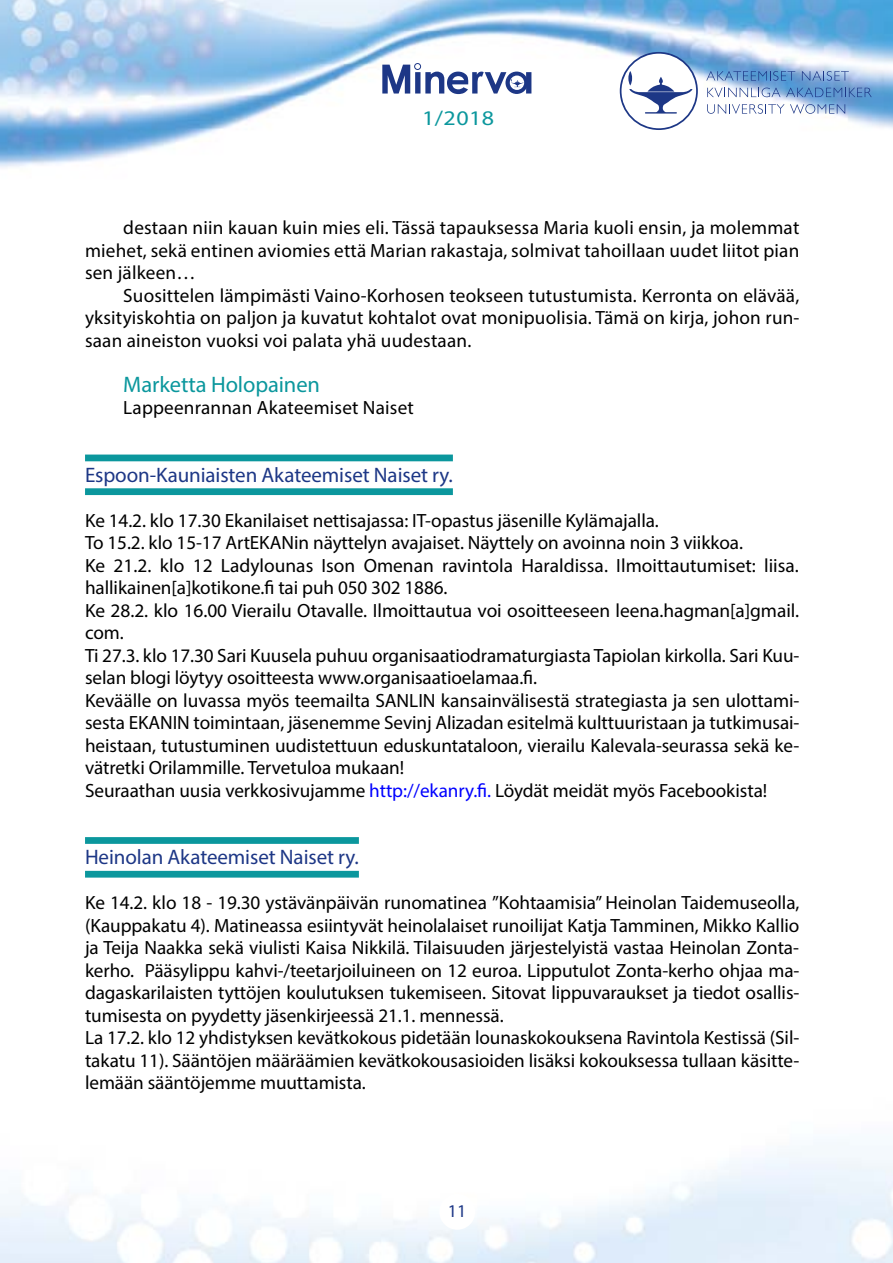
<style>
.page{position:relative;width:893px;height:1263px;background:#fff}
.page>*{position:absolute;margin:0;border:0;box-sizing:border-box;transform-origin:0 0}
.t1{font:22.5px "Myriad Pro";letter-spacing:-.005em;color:#0b979d}
.t2{font:21px "Myriad Pro";letter-spacing:-.005em;color:#1d3786}
.t3{font:20.85px "Myriad Pro";color:#0b979d;scale:1.15 1}
.t4{font:19.2px/22.5px "Myriad Pro";letter-spacing:-.005em;color:#000;text-align:justify}
.t5{font:18px "Myriad Pro";color:#1d3786}
.s1{color:#00f}
</style>
<div class="page">
<img style="left:0;top:1169px;width:1px;height:94px">
<img style="left:0;top:0;width:893px;height:168px">
<svg style="left:707px;top:104px;width:138px;height:10px"></svg>
<svg style="left:707px;top:88px;width:73px;height:9px"></svg>
<svg style="left:786px;top:88px;width:86px;height:9px"></svg>
<svg style="left:706px;top:71px;width:89px;height:10px"></svg>
<svg style="left:802px;top:71px;width:47px;height:10px"></svg>
<svg style="left:620px;top:52px;width:78px;height:78px"></svg>
<div style="left:621px;top:54px;width:75px;height:74px;background:#fff;border-radius:50%"></div>
<svg style="left:628px;top:71px;width:64px;height:43px"></svg>
<div style="left:414px;top:63px;width:7px;height:7px;border:1px solid #1d3786;border-radius:50%"></div>
<svg style="left:382px;top:64px;width:149px;height:30px"></svg>
<div style="left:85px;top:455px;width:368px;height:6px;background:#0b979d"></div>
<div style="left:85px;top:488px;width:368px;height:7px;background:#0b979d"></div>
<div style="left:85px;top:837px;width:274px;height:7px;background:#0b979d"></div>
<div style="left:85px;top:871px;width:274px;height:7px;background:#0b979d"></div>
<p class="t3" style="left:422px;top:105px;width:64px">1/2018</p>
<p class="t4" style="left:85px;top:216px;width:716px;text-indent:38px">destaan niin kauan kuin mies eli. Tässä tapauksessa Maria kuoli ensin, ja molemmat miehet, sekä entinen aviomies että Marian rakastaja, solmivat tahoillaan uudet liitot pian sen jälkeen…</p>
<p class="t4" style="left:85px;top:284px;width:716px;text-indent:38px">Suosittelen lämpimästi Vaino-Korhosen teokseen tutustumista. Kerronta on elävää, yksityiskohtia on paljon ja kuvatut kohtalot ovat monipuolisia. Tämä on kirja, johon run&shy;saan aineiston vuoksi voi palata yhä uudestaan.</p>
<p class="t1" style="left:123px;top:370px;width:198px">Marketta Holopainen</p>
<p class="t4" style="left:123px;top:396px;width:292px">Lappeenrannan Akateemiset Naiset</p>
<p class="t2" style="left:85px;top:462px;width:369px">Espoon-Kauniaisten Akateemiset Naiset ry.</p>
<p class="t4" style="left:85px;top:509px;width:716px;text-align:left">Ke 14.2. klo 17.30 Ekanilaiset nettisajassa: IT-opastus jäsenille Kylämajalla.<br>To 15.2. klo 15-17 ArtEKANin näyttelyn avajaiset. Näyttely on avoinna noin 3 viikkoa.<br>Ke 21.2. klo 12 Ladylounas Ison Omenan ravintola Haraldissa. Ilmoittautumiset: liisa. hallikainen[a]kotikone.fi tai puh 050 302 1886.<br>Ke 28.2. klo 16.00 Vierailu Otavalle. Ilmoittautua voi osoitteeseen leena.hagman[a]gmail. com.<br>Ti 27.3. klo 17.30 Sari Kuusela puhuu organisaatiodramaturgiasta Tapiolan kirkolla. Sari Kuu&shy;selan blogi löytyy osoitteesta www.organisaatioelamaa.fi.<br>Keväälle on luvassa myös teemailta SANLIN kansainvälisestä strategiasta ja sen ulottami&shy;sesta EKANIN toimintaan, jäsenemme Sevinj Alizadan esitelmä kulttuuristaan ja tutkimusai&shy;heistaan, tutustuminen uudistettuun eduskuntataloon, vierailu Kalevala-seurassa sekä ke&shy;vätretki Orilammille. Tervetuloa mukaan!<br>Seuraathan uusia verkkosivujamme <span class="s1">http://ekanry.fi.</span> Löydät meidät myös Facebookista!</p>
<p class="t2" style="left:85px;top:844px;width:275px">Heinolan Akateemiset Naiset ry.</p>
<p class="t4" style="left:85px;top:891px;width:716px;text-align:left">Ke 14.2. klo 18 - 19.30 ystävänpäivän runomatinea ”Kohtaamisia” Heinolan Taidemuseolla, (Kauppakatu 4). Matineassa esiintyvät heinolalaiset runoilijat Katja Tamminen, Mikko Kallio ja Teija Naakka sekä viulisti Kaisa Nikkilä. Tilaisuuden järjestelyistä vastaa Heinolan Zonta&shy;kerho. Pääsylippu kahvi-/teetarjoiluineen on 12 euroa. Lipputulot Zonta-kerho ohjaa ma&shy;dagaskarilaisten tyttöjen koulutuksen tukemiseen. Sitovat lippuvaraukset ja tiedot osallis&shy;tumisesta on pyydetty jäsenkirjeessä 21.1. mennessä.<br>La 17.2. klo 12 yhdistyksen kevätkokous pidetään lounaskokouksena Ravintola Kestissä (Sil&shy;takatu 11). Sääntöjen määräämien kevätkokousasioiden lisäksi kokouksessa tullaan käsitte&shy;lemään sääntöjemme muuttamista.</p>
<p class="t5" style="left:448px;top:1200px;width:20px">11</p>
</div>
